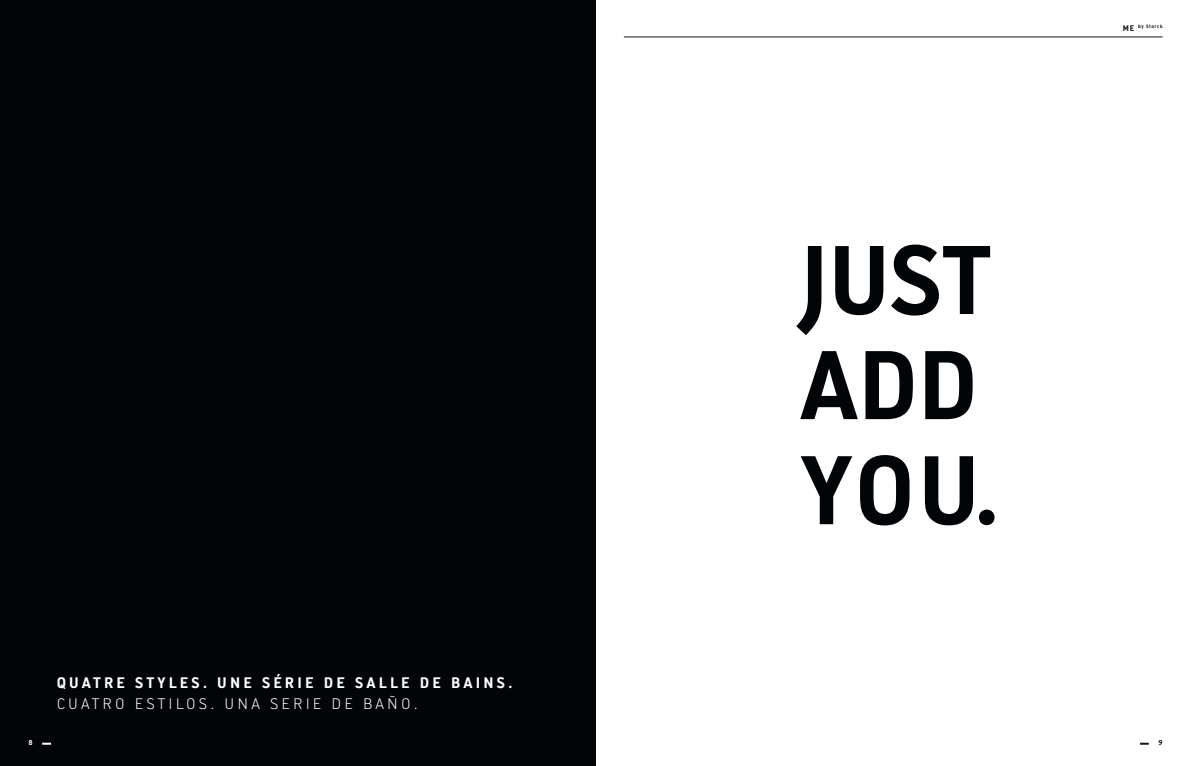
<style>
.page{position:relative;width:1191px;height:766px;background:#fff}
.page>*{position:absolute;margin:0;border:0;box-sizing:border-box;transform-origin:0 0}
.t1{font:700 95.5px/105px "Dura Sans 2014 c";color:#020508}
.t2{font:700 15px "Dura Sans 2014 c";letter-spacing:.21em;color:#fff}
.t3{font:300 15px "Dura Sans 2014 c";letter-spacing:.21em;color:#fff}
.t4{font:700 7px "Dura Sans 2014 c";color:#fff}
.t5{font:700 7px "Dura Sans 2014 c";color:#151616}
.t6{font:700 4.7px "Dura Sans 2014 c";letter-spacing:.12em;color:#151616}
.s1{font-size:8px}
</style>
<div class="page">
<div style="left:0;top:0;width:595px;height:765px;background:#020508"></div>
<svg style="left:42px;top:742px;width:9px;height:2px"></svg>
<svg style="left:1140px;top:742px;width:8px;height:2px"></svg>
<hr style="left:624px;top:37px;width:538px;height:1px;background:#151616">
<p class="t4" style="left:28px;top:739px;width:6px">8</p>
<p class="t2" style="left:57px;top:677px;width:457px">QUATRE STYLES. UNE SÉRIE DE SALLE DE BAINS.</p>
<p class="t3" style="left:57px;top:698px;width:362px">CUATRO ESTILOS. UNA SERIE DE BAÑO.</p>
<h1 class="t1" style="left:800px;top:244px;width:202px">JUST<br>ADD<br>YOU.</h1>
<p class="t6" style="left:1122px;top:25px;width:41px"><span class="s1">ME</span> by Starck</p>
<p class="t5" style="left:1158px;top:739px;width:6px">9</p>
</div>
